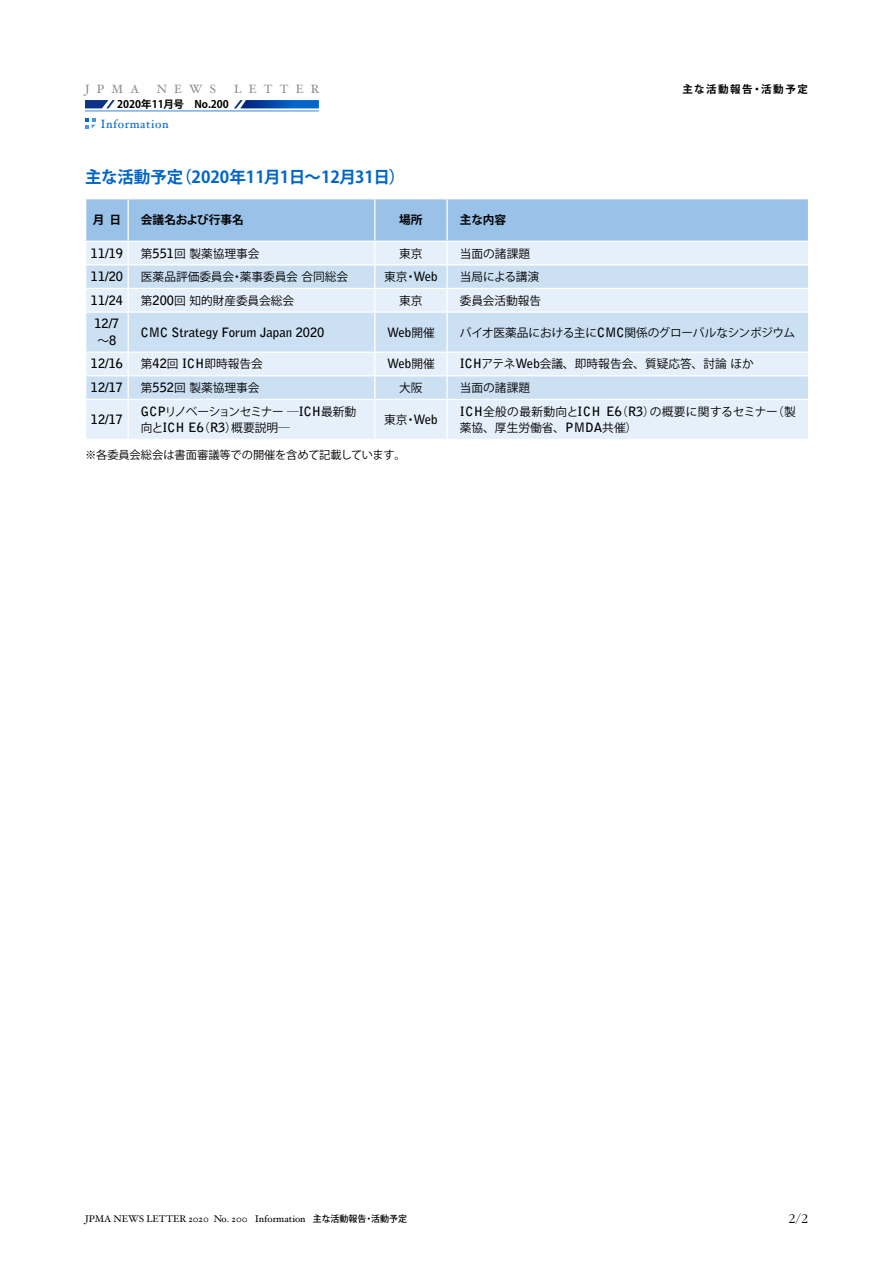
<style>
.page{position:relative;width:893px;height:1263px;background:#fff}
.page>*{position:absolute;margin:0;border:0;box-sizing:border-box;transform-origin:0 0}
.t1{font:700 16.5px "Koz Go Pr 6 N";color:#0266c8}
.t2{font:300 13.8px "Garamond";color:#000}
.t3{font:700 12.9px "Bell Gothic Std";color:#000}
.t4{font:12px "Hoefler Text";letter-spacing:.6em;color:#898989}
.t5{font:12px "Hoefler Text";letter-spacing:.05em;color:#0266c8}
.t6{font:11.7px/16.5px "Koz Go Pr 6 N";color:#000}
.t7{font:11.7px "Koz Go Pr 6 N";letter-spacing:-.02em;color:#000}
.t8{font:11.7px/16.5px "Koz Go Pr 6 N";letter-spacing:-.04em;color:#000}
.t9{font:700 11.7px "Koz Go Pr 6 N";letter-spacing:-.005em;color:#000}
.t10{font:11.25px "Koz Go Pr 6 N";color:#000}
.t11{font:700 10.5px "Koz Go Pr 6 N";color:#000}
.t12{font:700 10.5px "Koz Go Pr 6 N";letter-spacing:.15em;color:#000}
.t13{font:9.75px "Hoefler Text";color:#000}
.s1{font-family:"Bell Gothic Std";font-weight:700;font-size:12.9px}
.s2{font-family:"Koz Go Pr 6 N";font-weight:400;font-size:11.7px}
.s3{font-family:"Koz Go Pr 6 N";font-weight:500;font-size:9px}
</style>
<div class="page">
<svg style="left:85px;top:100px;width:30px;height:8px"></svg>
<svg style="left:234px;top:100px;width:85px;height:8px"></svg>
<hr style="left:85px;top:111px;width:234px;height:1px;background:#3585d3">
<svg style="left:85px;top:118px;width:11px;height:10px"></svg>
<div style="left:86px;top:400px;width:722px;height:39px;background:#e6f0fa"></div>
<svg style="left:86px;top:313px;width:722px;height:86px;background:#d3e4f5"></svg>
<svg style="left:86px;top:199px;width:723px;height:112px;background:#c6dcf2"></svg>
<hr style="left:128px;top:313px;width:1px;height:38px;background:#fff">
<hr style="left:374px;top:313px;width:1px;height:38px;background:#fff">
<hr style="left:446px;top:313px;width:2px;height:38px;background:#fff">
<hr style="left:85px;top:351px;width:43px;height:2px;background:#fff">
<hr style="left:128px;top:351px;width:247px;height:2px;background:#fff">
<hr style="left:375px;top:351px;width:72px;height:2px;background:#fff">
<hr style="left:447px;top:351px;width:362px;height:2px;background:#fff">
<hr style="left:446px;top:353px;width:2px;height:22px;background:#fff">
<hr style="left:85px;top:375px;width:43px;height:1px;background:#fff">
<hr style="left:128px;top:375px;width:247px;height:1px;background:#fff">
<svg style="left:128px;top:353px;width:1px;height:46px"></svg>
<hr style="left:375px;top:375px;width:72px;height:1px;background:#fff">
<svg style="left:374px;top:353px;width:1px;height:46px"></svg>
<hr style="left:447px;top:375px;width:362px;height:1px;background:#fff">
<hr style="left:446px;top:376px;width:2px;height:23px;background:#fff">
<hr style="left:128px;top:400px;width:1px;height:39px;background:#fff">
<hr style="left:374px;top:400px;width:1px;height:39px;background:#fff">
<hr style="left:446px;top:400px;width:2px;height:39px;background:#fff">
<p class="t4" style="left:85px;top:82px;width:56px">JPMA</p>
<p class="t4" style="left:157px;top:82px;width:61px">NEWS</p>
<p class="t4" style="left:234px;top:82px;width:87px">LETTER</p>
<p class="t11" style="left:117px;top:99px;width:113px">2020年11月号　No.200</p>
<p class="t5" style="left:101px;top:116px;width:70px">Information</p>
<h1 class="t1" style="left:85px;top:168px;width:322px">主な活動予定（2020年11月1日～12月31日）</h1>
<p class="t12" style="left:682px;top:84px;width:127px">主な活動報告・活動予定</p>
<p class="t9" style="left:93px;top:214px;width:30px">月 日</p>
<p class="t9" style="left:141px;top:214px;width:104px">会議名および行事名</p>
<p class="t9" style="left:399px;top:214px;width:25px">場所</p>
<p class="t9" style="left:460px;top:214px;width:48px">主な内容</p>
<p class="t3" style="left:91px;top:245px;width:34px">11/19</p>
<p class="t6" style="left:141px;top:245px;width:120px">第<span class="s1">551</span>回製薬協理事会</p>
<p class="t6" style="left:399px;top:245px;width:25px">東京</p>
<p class="t6" style="left:460px;top:245px;width:72px">当面の諸課題</p>
<p class="t3" style="left:91px;top:269px;width:34px">11/20</p>
<p class="t6" style="left:141px;top:269px;width:209px">医薬品評価委員会・薬事委員会合同総会</p>
<p class="t6" style="left:384px;top:269px;width:55px">東京・<span class="s1">Web</span></p>
<p class="t7" style="left:460px;top:270px;width:81px">当局による講演</p>
<p class="t3" style="left:91px;top:292px;width:34px">11/24</p>
<p class="t6" style="left:141px;top:292px;width:155px">第<span class="s1">200</span>回知的財産委員会総会</p>
<p class="t6" style="left:399px;top:292px;width:25px">東京</p>
<p class="t6" style="left:460px;top:292px;width:83px">委員会活動報告</p>
<p class="t3" style="left:94px;top:316px;width:27px">12/7</p>
<p class="t6" style="left:98px;top:332px;width:20px">～<span class="s1">8</span></p>
<p class="t3" style="left:141px;top:324px;width:185px">CMC Strategy Forum Japan 2020</p>
<p class="t3" style="left:387px;top:324px;width:49px">Web<span class="s2">開催</span></p>
<p class="t7" style="left:460px;top:326px;width:337px">バイオ医薬品における主に<span class="s1">CMC</span>関係のグローバルなシンポジウム</p>
<p class="t3" style="left:91px;top:356px;width:34px">12/16</p>
<p class="t6" style="left:141px;top:356px;width:123px">第<span class="s1">42</span>回 <span class="s1">ICH</span>即時報告会</p>
<p class="t3" style="left:387px;top:356px;width:49px">Web<span class="s2">開催</span></p>
<p class="t6" style="left:460px;top:356px;width:295px"><span class="s1">ICH</span>アテネ<span class="s1">Web</span>会議、即時報告会、質疑応答、討論ほか</p>
<p class="t3" style="left:91px;top:380px;width:34px">12/17</p>
<p class="t6" style="left:141px;top:380px;width:120px">第<span class="s1">552</span>回製薬協理事会</p>
<p class="t6" style="left:399px;top:380px;width:25px">大阪</p>
<p class="t6" style="left:460px;top:380px;width:72px">当面の諸課題</p>
<p class="t3" style="left:91px;top:411px;width:34px">12/17</p>
<p class="t8" style="left:141px;top:403px;width:217px"><span class="s1">GCP</span>リノベーションセミナー ―<span class="s1">ICH</span>最新動向と<span class="s1">ICH E6</span>（<span class="s1">R3</span>）概要説明―</p>
<p class="t6" style="left:384px;top:412px;width:55px">東京・<span class="s1">Web</span></p>
<p class="t6" style="left:460px;top:403px;width:337px"><span class="s1">ICH</span>全般の最新動向と<span class="s1">ICH E6</span>（<span class="s1">R3</span>）の概要に関するセミナー（製薬協、厚生労働省、<span class="s1">PMDA</span>共催）</p>
<p class="t10" style="left:85px;top:448px;width:322px">※各委員会総会は書面審議等での開催を含めて記載しています。</p>
<p class="t13" style="left:85px;top:1213px;width:324px">JPMA NEWS LETTER 2020 No. 200 Information <span class="s3">主な活動報告・活動予定</span></p>
<p class="t2" style="left:789px;top:1211px;width:21px">2/2</p>
</div>
